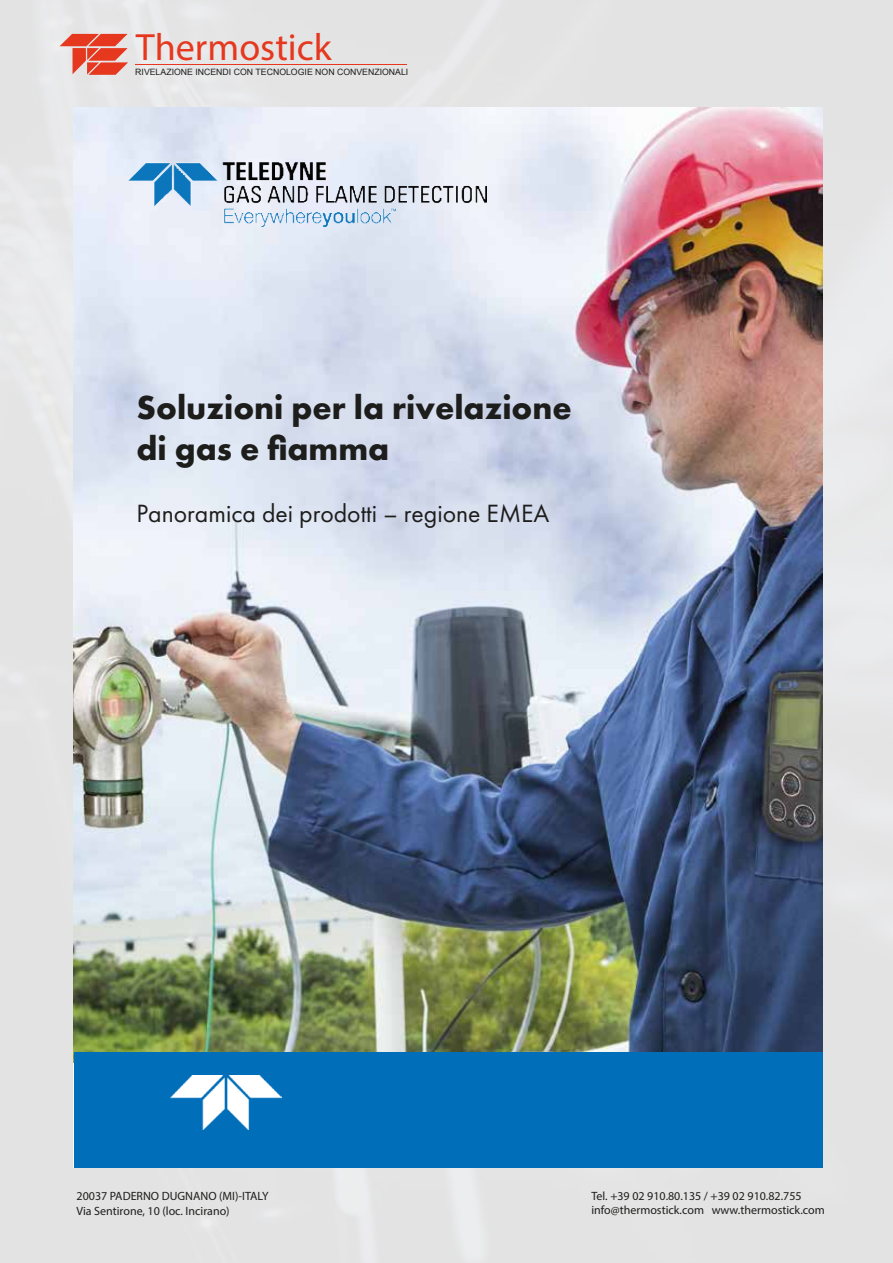
<style>
.page{position:relative;width:893px;height:1263px;background:#fff}
.page>*{position:absolute;margin:0;border:0;box-sizing:border-box;transform-origin:0 0}
.t1{font:38.1px "Myriad Pro";color:#e5381e}
.t2{font:700 34.5px/41.4px "Futura PT";color:#1d1d1b}
.t3{font:25.95px "Futura PT";color:#1d1d1b}
.t4{font:12px/14.4px "Myriad Pro";color:#1d1d1b}
.t5{font:8.7px "Arial";color:#1d1d1b}
</style>
<div class="page">
<img style="left:0;top:0;width:893px;height:1263px">
<hr style="left:135px;top:64px;width:272px;height:1px;background:#e5381e">
<svg style="left:60px;top:34px;width:68px;height:41px;background:#e57a6a"></svg>
<img style="left:74px;top:107px;width:748px;height:945px">
<div style="left:74px;top:1052px;width:748px;height:115px;background:#006eb8"></div>
<img style="left:128px;top:162px;width:358px;height:65px">
<img style="left:171px;top:1075px;width:111px;height:54px">
<h1 class="t1" style="left:136px;top:23px;width:197px">Thermostick</h1>
<p class="t5" style="left:135px;top:66px;width:275px">RIVELAZIONE INCENDI CON TECNOLOGIE NON CONVENZIONALI</p>
<h2 class="t2" style="left:137px;top:385px;width:437px">Soluzioni per la rivelazione di gas e fiamma</h2>
<h3 class="t3" style="left:137px;top:498px;width:414px">Panoramica dei prodotti – regione EMEA</h3>
<p class="t4" style="left:77px;top:1189px;width:194px">20037 PADERNO DUGNANO (MI)-ITALY<br>Via Sentirone, 10 (loc. Incirano)</p>
<p class="t4" style="left:591px;top:1188px;width:235px">Tel. +39 02 910.80.135 / +39 02 910.82.755 info@thermostick.com www.thermostick.com</p>
</div>
